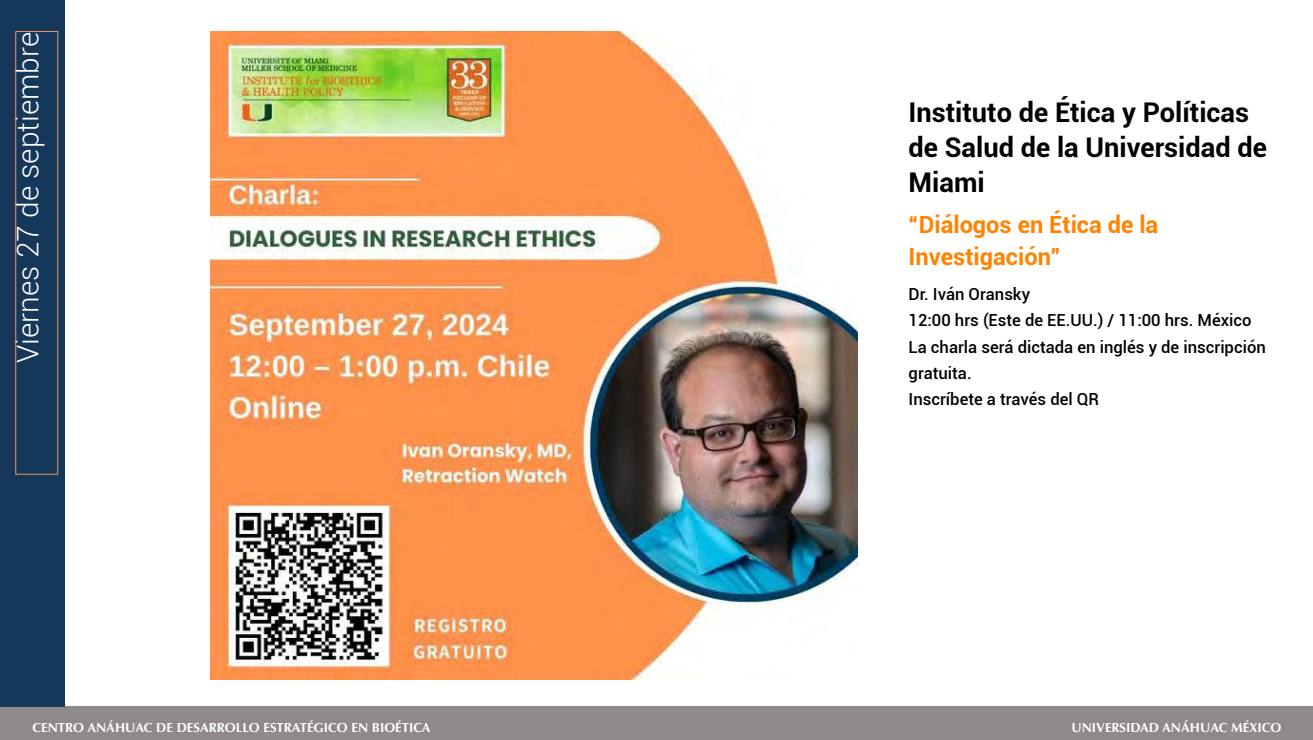
<style>
.page{position:relative;width:1313px;height:740px;background:#fff}
.page>*{position:absolute;margin:0;border:0;box-sizing:border-box;transform-origin:0 0}
.t1{font:300 29.75px "Roboto";color:#fff}
.t2{font:700 27.12px/35px "Roboto";color:#000}
.t3{font:700 23.62px/32.4px "Roboto";color:#ff8300}
.t4{font:500 16.62px/26.2px "Roboto";color:#000}
.t5{font:700 13.12px "Optima";color:#fff}
</style>
<div class="page">
<div style="left:0;top:706px;width:1312px;height:33px;background:#8f898b"></div>
<div style="left:0;top:0;width:65px;height:706px;background:#153759"></div>
<div style="left:15px;top:31px;width:43px;height:443px;border:1px solid #f0965c"></div>
<img style="left:210px;top:32px;width:647px;height:647px">
<h1 class="t1" style="left:7px;top:363px;width:332px;rotate:-90deg">Viernes 27 de septiembre</h1>
<h2 class="t2" style="left:908px;top:93px;width:360px">Instituto de Ética y Políticas de Salud de la Universidad de<br>Miami</h2>
<h3 class="t3" style="left:908px;top:207px;width:251px">“Diálogos en Ética de la<br>Investigación”</h3>
<p class="t4" style="left:908px;top:280px;width:359px">Dr. Iván Oransky<br>12:00 hrs (Este de EE.UU.) / 11:00 hrs. México<br>La charla será dictada en inglés y de inscripción gratuita.<br>Inscríbete a través del QR</p>
<p class="t5" style="left:32px;top:719px;width:399px">CENTRO ANÁHUAC DE DESARROLLO ESTRATÉGICO EN BIOÉTICA</p>
<p class="t5" style="left:1071px;top:719px;width:211px">UNIVERSIDAD ANÁHUAC MÉXICO</p>
</div>
